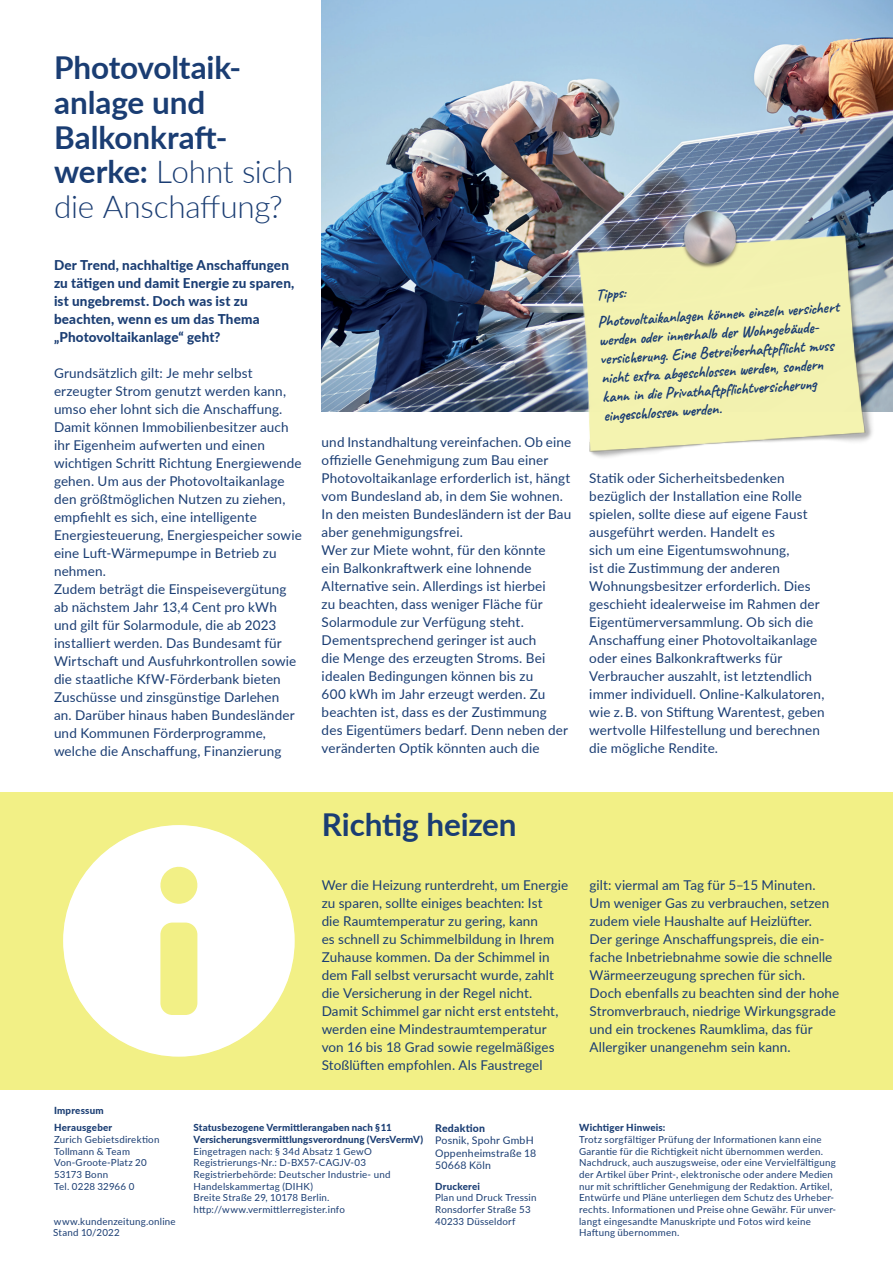
<style>
.page{position:relative;width:893px;height:1263px;background:#fff}
.page>*{position:absolute;margin:0;border:0;box-sizing:border-box;transform-origin:0 0}
.t1{font:700 31.5px/34.7px "Lato";letter-spacing:-.005em;color:#1a3d73}
.t2{font:700 15.75px/19px "Caveat";color:#1a3d73}
.t3{font:13.5px/18px "Lato";letter-spacing:.01em;color:#1a3d73}
.t4{font:800 13.5px/18px "Lato";letter-spacing:.01em;color:#1a3d73}
.t5{font:10.5px/12.6px "Lato";letter-spacing:.02em;color:#1a3d73}
.t6{font:800 10.5px "Lato";letter-spacing:.02em;color:#1a3d73}
.t7{font:9.75px/11.7px "Lato";letter-spacing:.02em;color:#1a3d73}
.t8{font:800 9.75px/11.7px "Lato";letter-spacing:.015em;color:#1a3d73}
.s1{font-weight:300}
</style>
<div class="page">
<div style="left:0;top:792px;width:893px;height:298px;background:#f2f086"></div>
<svg style="left:63px;top:825px;width:232px;height:232px;fill:#fff"></svg>
<img style="left:322px;top:0;width:571px;height:412px">
<img style="left:565px;top:200px;width:313px;height:258px">
<h1 class="t1" style="left:54px;top:49px;width:241px">Photovoltaik&shy;anlage und<br>Balkonkraft&shy;werke: <span class="s1">Lohnt sich die Anschaffung?</span></h1>
<p class="t4" style="left:54px;top:256px;width:242px">Der Trend, nachhaltige Anschaffungen zu tätigen und damit Energie zu sparen, ist ungebremst. Doch was ist zu beachten, wenn es um das Thema „Photovoltaikanlage“ geht?</p>
<p class="t3" style="left:54px;top:364px;width:249px">Grundsätzlich gilt: Je mehr selbst erzeugter Strom genutzt werden kann, umso eher lohnt sich die Anschaffung.<br>Damit können Immobilienbesitzer auch ihr Eigenheim aufwerten und einen wichtigen Schritt Richtung Energiewende gehen. Um aus der Photovoltaikanlage den größtmöglichen Nutzen zu ziehen, empfiehlt es sich, eine intelligente Energiesteuerung, Energiespeicher sowie eine Luft-Wärmepumpe in Betrieb zu nehmen.<br>Zudem beträgt die Einspeisevergütung ab nächstem Jahr 13,4 Cent pro kWh und gilt für Solarmodule, die ab 2023 installiert werden. Das Bundesamt für Wirtschaft und Ausfuhrkontrollen sowie die staatliche KfW-Förderbank bieten Zuschüsse und zinsgünstige Darlehen<br>an. Darüber hinaus haben Bundesländer und Kommunen Förderprogramme, welche die Anschaffung, Finanzierung</p>
<p class="t3" style="left:322px;top:432px;width:251px">und Instandhaltung vereinfachen. Ob eine offizielle Genehmigung zum Bau einer Photovoltaikanlage erforderlich ist, hängt vom Bundesland ab, in dem Sie wohnen.<br>In den meisten Bundesländern ist der Bau aber genehmigungsfrei.<br>Wer zur Miete wohnt, für den könnte<br>ein Balkonkraftwerk eine lohnende Alternative sein. Allerdings ist hierbei<br>zu beachten, dass weniger Fläche für Solarmodule zur Verfügung steht.<br>Dementsprechend geringer ist auch<br>die Menge des erzeugten Stroms. Bei idealen Bedingungen können bis zu<br>600 kWh im Jahr erzeugt werden. Zu beachten ist, dass es der Zustimmung<br>des Eigentümers bedarf. Denn neben der veränderten Optik könnten auch die</p>
<p class="t2" style="left:595px;top:281px;width:244px;line-height:26.2px;rotate:-3deg">Tipps:<br>Photovoltaikanlagen können einzeln versichert</p>
<p class="t2" style="left:598px;top:330px;width:236px;rotate:-3deg">werden oder innerhalb der Wohngebäude&shy;versicherung. Eine Betreiberhaft pfl icht muss nicht extra abgeschlossen werden, sondern kann in die Privathaft pfl ichtversicherung eingeschlossen werden.</p>
<p class="t3" style="left:589px;top:468px;width:237px">Statik oder Sicherheitsbedenken bezüglich der Installation eine Rolle spielen, sollte diese auf eigene Faust ausgeführt werden. Handelt es<br>sich um eine Eigentumswohnung,<br>ist die Zustimmung der anderen Wohnungsbesitzer erforderlich. Dies geschieht idealerweise im Rahmen der Eigentümerversammlung. Ob sich die Anschaffung einer Photovoltaikanlage oder eines Balkonkraftwerks für Verbraucher auszahlt, ist letztendlich immer individuell. Online-Kalkulatoren, wie z. B. von Stiftung Warentest, geben wertvolle Hilfestellung und berechnen die mögliche Rendite.</p>
<p class="t8" style="left:54px;top:1104px;width:51px">Impressum</p>
<h1 class="t1" style="left:322px;top:806px;width:196px">Richtig heizen</h1>
<p class="t3" style="left:322px;top:875px;width:248px">Wer die Heizung runterdreht, um Energie zu sparen, sollte einiges beachten: Ist<br>die Raumtemperatur zu gering, kann<br>es schnell zu Schimmelbildung in Ihrem Zuhause kommen. Da der Schimmel in dem Fall selbst verursacht wurde, zahlt die Versicherung in der Regel nicht.<br>Damit Schimmel gar nicht erst entsteht, werden eine Mindestraumtemperatur von 16 bis 18 Grad sowie regelmäßiges Stoßlüften empfohlen. Als Faustregel</p>
<p class="t3" style="left:589px;top:875px;width:251px">gilt: viermal am Tag für 5–15 Minuten.<br>Um weniger Gas zu verbrauchen, setzen zudem viele Haushalte auf Heizlüfter.<br>Der geringe Anschaffungspreis, die ein&shy;fache Inbetriebnahme sowie die schnelle Wärmeerzeugung sprechen für sich.<br>Doch ebenfalls zu beachten sind der hohe Stromverbrauch, niedrige Wirkungsgrade und ein trockenes Raumklima, das für Allergiker unangenehm sein kann.</p>
<p class="t8" style="left:54px;top:1121px;width:60px">Herausgeber</p>
<p class="t7" style="left:54px;top:1133px;width:107px">Zurich Gebietsdirektion<br>Tollmann &amp; Team<br>Von-Groote-Platz 20<br>53173 Bonn<br>Tel. 0228 32966 0</p>
<p class="t7" style="left:54px;top:1215px;width:123px">www.kundenzeitung.online</p>
<p class="t8" style="left:194px;top:1121px;width:231px">Statusbezogene Vermittlerangaben nach § 11<br>Versicherungsvermittlungsverordnung (VersVermV)</p>
<p class="t7" style="left:194px;top:1145px;width:198px">Eingetragen nach: § 34d Absatz 1 GewO Registrierungs-Nr.: D-BX57-CAGJV-03<br>Registrierbehörde: Deutscher Industrie- und Handelskammertag (DIHK)<br>Breite Straße 29, 10178 Berlin. http://www.vermittlerregister.info</p>
<p class="t6" style="left:435px;top:1120px;width:52px">Redaktion</p>
<p class="t5" style="left:435px;top:1134px;width:103px">Posnik, Spohr GmbH<br>Oppenheimstraße 18<br>50668 Köln</p>
<p class="t8" style="left:435px;top:1180px;width:46px">Druckerei</p>
<p class="t7" style="left:435px;top:1191px;width:103px">Plan und Druck Tressin<br>Ronsdorfer Straße 53<br>40233 Düsseldorf</p>
<p class="t8" style="left:579px;top:1121px;width:88px">Wichtiger Hinweis:</p>
<p class="t7" style="left:579px;top:1133px;width:259px">Trotz sorgfältiger Prüfung der Informationen kann eine Garantie für die Richtigkeit nicht übernommen werden.<br>Nachdruck, auch auszugsweise, oder eine Vervielfältigung der Artikel über Print-, elektronische oder andere Medien nur mit schriftlicher Genehmigung der Redaktion. Artikel, Entwürfe und Pläne unterliegen dem Schutz des Urheber&shy;rechts. Informationen und Preise ohne Gewähr. Für unver&shy;langt eingesandte Manuskripte und Fotos wird keine</p>
<p class="t7" style="left:53px;top:1226px;width:68px">Stand 10/2022</p>
<p class="t7" style="left:579px;top:1226px;width:102px">Haftung übernommen.</p>
</div>
